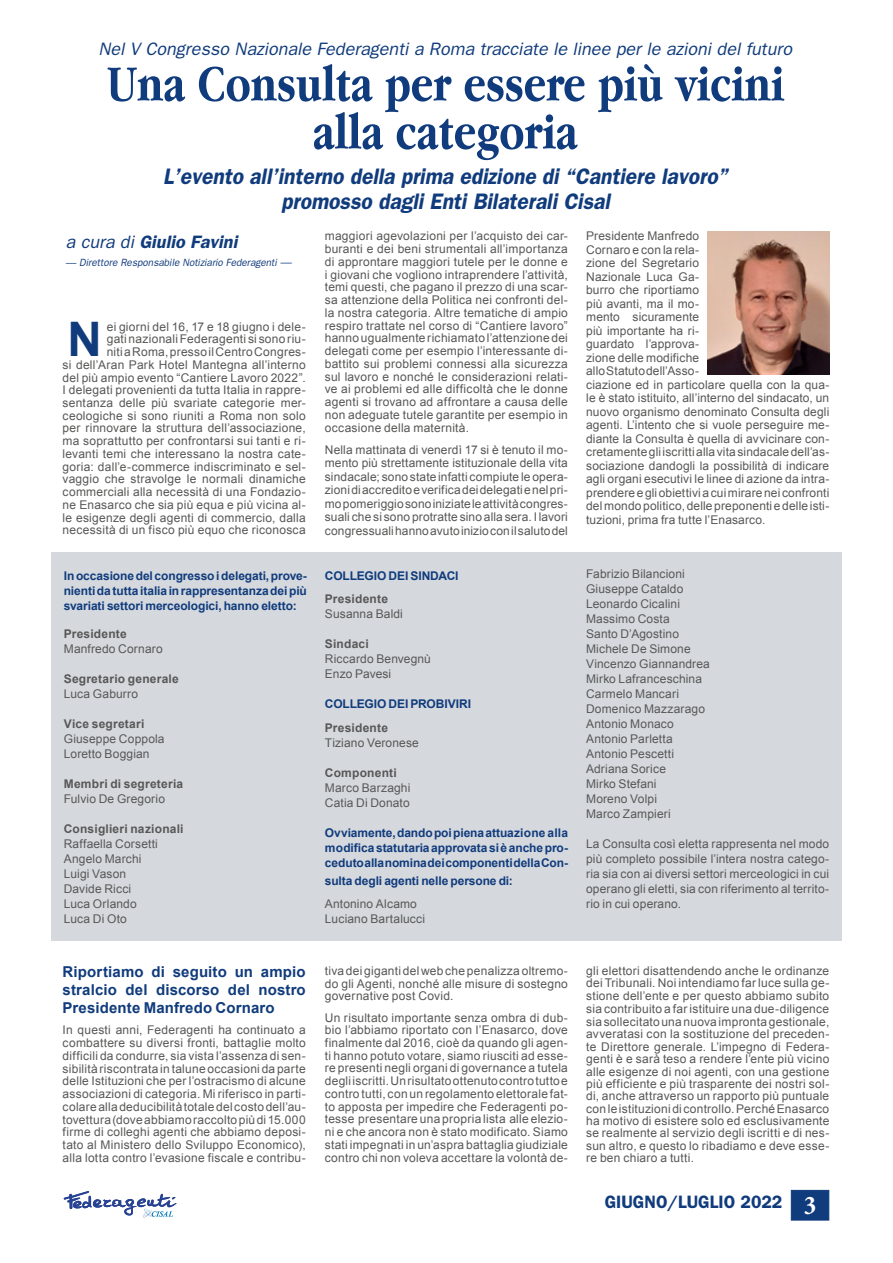
<style>
.page{position:relative;width:893px;height:1263px;background:#fff}
.page>*{position:absolute;margin:0;border:0;box-sizing:border-box;transform-origin:0 0}
.t1{font:700 52.5px/48px "Apple Garamond";color:#103b7c;text-align:center}
.t2{font:700 47.55px "Arial";color:#103b7c}
.t3{font:italic 600 22.5px/25.5px "Franklin Gothic";color:#103b7c;text-align:center;scale:.93 1}
.t4{font:italic 18px "Franklin Gothic";color:#103b7c}
.t5{font:italic 600 18px "Franklin Gothic";color:#103b7c}
.t6{font:600 18px "Franklin Gothic";color:#103b7c}
.t7{font:700 15px/18px "Arial";letter-spacing:.01em;color:#103b7c;text-align:justify}
.t8{font:12px/12.8px "Arial";letter-spacing:.015em;color:#575756;text-align:justify}
.t9{font:700 12px/15px "Arial";letter-spacing:-.01em;color:#103b7c;text-align:justify}
.t10{font:700 12px "Arial";letter-spacing:.02em;color:#575756}
.t11{font:italic 10.5px "Franklin Gothic";color:#103b7c}
.s1{font-weight:400}
.s2{font-size:11.25px}
.s3{font-family:"Minion Pro";font-weight:700;font-stretch:condensed;font-size:27px;color:#fff}
</style>
<div class="page">
<div style="left:791px;top:1190px;width:38px;height:30px;background:#103b7c;border:1px solid #103b7c"></div>
<svg style="left:64px;top:1191px;width:113px;height:27px"></svg>
<div style="left:51px;top:553px;width:791px;height:388px;background:#d5d9de"></div>
<img style="left:708px;top:232px;width:121px;height:142px">
<h3 class="t4" style="left:99px;top:38px;width:695px">Nel V Congresso Nazionale Federagenti a Roma tracciate le linee per le azioni del futuro</h3>
<h1 class="t1" style="left:106px;top:60px;width:679px">Una Consulta per essere più vicini alla categoria</h1>
<h3 class="t3" style="left:163px;top:163px;width:609px">L’evento all’interno della prima edizione di “Cantiere lavoro” promosso dagli Enti Bilaterali Cisal</h3>
<h3 class="t5" style="left:66px;top:231px;width:173px"><span class="s1">a cura di</span> Giulio Favini</h3>
<p class="t11" style="left:66px;top:257px;width:227px">— Direttore Responsabile Notiziario Federagenti <span class="s2">—</span></p>
<p class="t8" style="left:63px;top:320px;width:245px;text-align:right">ei giorni del 16, 17 e 18 giugno i dele-<br>gati nazionali Federagenti si sono riu-<br>niti a Roma, presso il Centro Congres-<br>si dell’Aran Park Hotel Mantegna all’interno del più ampio evento “Cantiere Lavoro 2022”.<br>I delegati provenienti da tutta Italia in rappre&shy;sentanza delle più svariate categorie mer&shy;ceologiche si sono riuniti a Roma non solo per rinnovare la struttura dell’associazione, ma soprattutto per confrontarsi sui tanti e ri&shy;levanti temi che interessano la nostra cate&shy;goria: dall’e-commerce indiscriminato e sel&shy;vaggio che stravolge le normali dinamiche commerciali alla necessità di una Fondazio&shy;ne Enasarco che sia più equa e più vicina al&shy;le esigenze degli agenti di commercio, dalla necessità di un fisco più equo che riconosca</p>
<h2 class="t2" style="left:68px;top:308px;width:36px">N</h2>
<p class="t9" style="left:64px;top:568px;width:245px">In occasione del congresso i delegati, prove&shy;nienti da tutta italia in rappresentanza dei più svariati settori merceologici, hanno eletto:</p>
<p class="t10" style="left:64px;top:625px;width:65px">Presidente</p>
<p class="t8" style="left:64px;top:642px;width:100px">Manfredo Cornaro</p>
<p class="t10" style="left:64px;top:670px;width:117px">Segretario generale</p>
<p class="t8" style="left:64px;top:687px;width:76px">Luca Gaburro</p>
<p class="t10" style="left:64px;top:715px;width:82px">Vice segretari</p>
<p class="t8" style="left:64px;top:731px;width:102px;line-height:15px">Giuseppe Coppola<br>Loretto Boggian</p>
<p class="t10" style="left:64px;top:775px;width:121px">Membri di segreteria</p>
<p class="t8" style="left:64px;top:792px;width:103px">Fulvio De Gregorio</p>
<p class="t10" style="left:64px;top:820px;width:121px">Consiglieri nazionali</p>
<p class="t8" style="left:64px;top:836px;width:96px;line-height:15px;text-align:left">Raffaella Corsetti<br>Angelo Marchi<br>Luigi Vason<br>Davide Ricci<br>Luca Orlando<br>Luca Di Oto</p>
<p class="t7" style="left:63px;top:963px;width:245px">Riportiamo di seguito un ampio stralcio del discorso del nostro Presidente Manfredo Cornaro</p>
<p class="t8" style="left:63px;top:1024px;width:245px">In questi anni, Federagenti ha continuato a combattere su diversi fronti, battaglie molto difficili da condurre, sia vista l’assenza di sen&shy;sibilità riscontrata in talune occasioni da parte delle Istituzioni che per l’ostracismo di alcune associazioni di categoria. Mi riferisco in parti&shy;colare alla deducibilità totale del costo dell’au&shy;tovettura (dove abbiamo raccolto più di 15.000 firme di colleghi agenti che abbiamo deposi&shy;tato al Ministero dello Sviluppo Economico), alla lotta contro l’evasione fiscale e contribu-</p>
<p class="t8" style="left:325px;top:230px;width:245px">maggiori agevolazioni per l’acquisto dei car&shy;buranti e dei beni strumentali all’importanza di approntare maggiori tutele per le donne e i giovani che vogliono intraprendere l’attività, temi questi, che pagano il prezzo di una scar&shy;sa attenzione della Politica nei confronti del&shy;la nostra categoria. Altre tematiche di ampio respiro trattate nel corso di “Cantiere lavoro” hanno ugualmente richiamato l’attenzione dei delegati come per esempio l’interessante di&shy;battito sui problemi connessi alla sicurezza sul lavoro e nonché le considerazioni relati&shy;ve ai problemi ed alle difficoltà che le donne agenti si trovano ad affrontare a causa delle non adeguate tutele garantite per esempio in occasione della maternità.</p>
<p class="t8" style="left:325px;top:443px;width:245px;line-height:13.5px">Nella mattinata di venerdì 17 si è tenuto il mo&shy;mento più strettamente istituzionale della vita sindacale; sono state infatti compiute le opera&shy;zioni di accredito e verifica dei delegati e nel pri&shy;mo pomeriggio sono iniziate le attività congres&shy;suali che si sono protratte sino alla sera. I lavori congressuali hanno avuto inizio con il saluto del</p>
<p class="t9" style="left:325px;top:568px;width:135px">COLLEGIO DEI SINDACI</p>
<p class="t10" style="left:325px;top:591px;width:65px">Presidente</p>
<p class="t8" style="left:325px;top:608px;width:79px">Susanna Baldi</p>
<p class="t10" style="left:325px;top:636px;width:45px">Sindaci</p>
<p class="t8" style="left:325px;top:652px;width:108px;line-height:15px">Riccardo Benvegnù<br>Enzo Pavesi</p>
<p class="t9" style="left:325px;top:697px;width:148px">COLLEGIO DEI PROBIVIRI</p>
<p class="t10" style="left:325px;top:719px;width:65px">Presidente</p>
<p class="t8" style="left:325px;top:736px;width:96px">Tiziano Veronese</p>
<p class="t10" style="left:325px;top:764px;width:73px">Componenti</p>
<p class="t8" style="left:325px;top:780px;width:87px;line-height:15px">Marco Barzaghi<br>Catia Di Donato</p>
<p class="t9" style="left:325px;top:825px;width:245px">Ovviamente, dando poi piena attuazione alla modifica statutaria approvata si è anche pro&shy;ceduto alla nomina dei componenti della Con-</p>
<p class="t9" style="left:325px;top:873px;width:190px">sulta degli agenti nelle persone di:</p>
<p class="t8" style="left:325px;top:897px;width:102px;line-height:15px">Antonino Alcamo<br>Luciano Bartalucci</p>
<p class="t8" style="left:325px;top:964px;width:245px">tiva dei giganti del web che penalizza oltremo&shy;do gli Agenti, nonché alle misure di sostegno governative post Covid.</p>
<p class="t8" style="left:325px;top:1011px;width:245px">Un risultato importante senza ombra di dub&shy;bio l’abbiamo riportato con l’Enasarco, dove finalmente dal 2016, cioè da quando gli agen&shy;ti hanno potuto votare, siamo riusciti ad esse&shy;re presenti negli organi di governance a tutela degli iscritti. Un risultato ottenuto contro tutto e contro tutti, con un regolamento elettorale fat&shy;to apposta per impedire che Federagenti po&shy;tesse presentare una propria lista alle elezio&shy;ni e che ancora non è stato modificato. Siamo stati impegnati in un’aspra battaglia giudiziale contro chi non voleva accettare la volontà de-</p>
<p class="t8" style="left:586px;top:229px;width:245px;line-height:13.5px;text-align:left">Presidente Manfredo<br>Cornaro e con la rela-<br>zione del Segretario<br>Nazionale Luca Ga-<br>burro che riportiamo<br>più avanti, ma il mo-<br>mento sicuramente<br>più importante ha ri-<br>guardato l’approva-<br>zione delle modifiche<br>allo Statuto dell’Asso-<br>ciazione ed in particolare quella con la qua&shy;le è stato istituito, all’interno del sindacato, un nuovo organismo denominato Consulta degli agenti. L’intento che si vuole perseguire me&shy;diante la Consulta è quella di avvicinare con&shy;cretamente gli iscritti alla vita sindacale dell’as&shy;sociazione dandogli la possibilità di indicare agli organi esecutivi le linee di azione da intra&shy;prendere e gli obiettivi a cui mirare nei confronti del mondo politico, delle preponenti e delle isti&shy;tuzioni, prima fra tutte l’Enasarco.</p>
<p class="t8" style="left:586px;top:566px;width:125px;line-height:15px;text-align:left">Fabrizio Bilancioni<br>Giuseppe Cataldo<br>Leonardo Cicalini<br>Massimo Costa<br>Santo D’Agostino<br>Michele De Simone<br>Vincenzo Giannandrea<br>Mirko Lafranceschina<br>Carmelo Mancari<br>Domenico Mazzarago<br>Antonio Monaco<br>Antonio Parletta<br>Antonio Pescetti<br>Adriana Sorice<br>Mirko Stefani<br>Moreno Volpi<br>Marco Zampieri</p>
<p class="t8" style="left:586px;top:836px;width:245px;line-height:15px">La Consulta così eletta rappresenta nel modo più completo possibile l’intera nostra catego&shy;ria sia con ai diversi settori merceologici in cui operano gli eletti, sia con riferimento al territo&shy;rio in cui operano.</p>
<p class="t8" style="left:586px;top:964px;width:245px">gli elettori disattendendo anche le ordinanze dei Tribunali. Noi intendiamo far luce sulla ge&shy;stione dell’ente e per questo abbiamo subito sia contribuito a far istituire una due-diligence sia sollecitato una nuova impronta gestionale, avveratasi con la sostituzione del preceden&shy;te Direttore generale. L’impegno di Federa&shy;genti è e sarà teso a rendere l’ente più vicino alle esigenze di noi agenti, con una gestione più efficiente e più trasparente dei nostri sol&shy;di, anche attraverso un rapporto più puntuale con le istituzioni di controllo. Perché Enasarco ha motivo di esistere solo ed esclusivamente se realmente al servizio degli iscritti e di nes&shy;sun altro, e questo lo ribadiamo e deve esse&shy;re ben chiaro a tutti.</p>
<h3 class="t6" style="left:605px;top:1191px;width:213px">GIUGNO/LUGLIO 2022 <span class="s3">3</span></h3>
</div>
